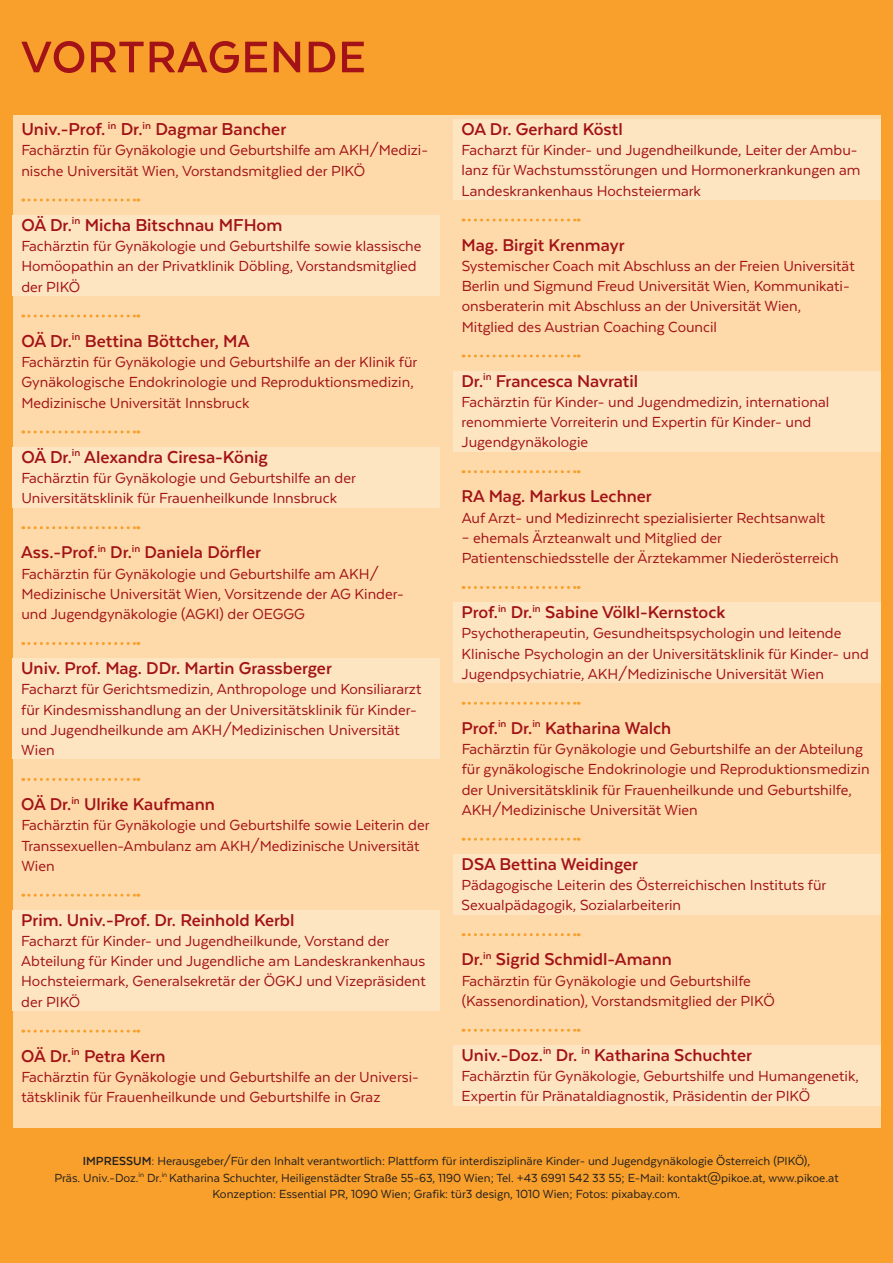
<style>
.page{position:relative;width:893px;height:1263px;background:#f8a02b}
.page>*{position:absolute;margin:0;border:0;box-sizing:border-box;transform-origin:0 0}
.t1{font:700 51px "Texta";letter-spacing:.02em;color:#a21217}
.t2{font:700 19.95px "Texta";color:#a21217}
.t3{font:700 19.65px "Texta";color:#a21217}
.t4{font:16.8px/20.2px "Texta";color:#a21217}
.t5{font:13.5px/16.2px "Texta";color:#231f20;text-align:center}
.s1{font-weight:700}
</style>
<div class="page">
<div style="left:13px;top:115px;width:867px;height:1012px;background:#fedaab"></div>
<svg style="left:23px;top:198px;width:116px;height:4px"></svg>
<div style="left:13px;top:215px;width:427px;height:81px;background:#fee5c1"></div>
<svg style="left:23px;top:314px;width:116px;height:3px"></svg>
<svg style="left:23px;top:430px;width:116px;height:3px"></svg>
<div style="left:13px;top:447px;width:427px;height:60px;background:#fee5c1"></div>
<svg style="left:23px;top:526px;width:116px;height:3px"></svg>
<svg style="left:23px;top:642px;width:116px;height:3px"></svg>
<div style="left:13px;top:658px;width:427px;height:101px;background:#fee5c1"></div>
<svg style="left:23px;top:778px;width:116px;height:3px"></svg>
<svg style="left:23px;top:894px;width:116px;height:3px"></svg>
<div style="left:13px;top:910px;width:427px;height:101px;background:#fee5c1"></div>
<svg style="left:23px;top:1029px;width:116px;height:4px"></svg>
<div style="left:453px;top:119px;width:427px;height:81px;background:#fee5c1"></div>
<svg style="left:463px;top:219px;width:116px;height:3px"></svg>
<svg style="left:463px;top:354px;width:116px;height:3px"></svg>
<div style="left:453px;top:371px;width:427px;height:80px;background:#fee5c1"></div>
<svg style="left:463px;top:470px;width:116px;height:3px"></svg>
<svg style="left:463px;top:586px;width:116px;height:3px"></svg>
<div style="left:453px;top:602px;width:427px;height:81px;background:#fee5c1"></div>
<svg style="left:463px;top:702px;width:116px;height:3px"></svg>
<svg style="left:463px;top:838px;width:116px;height:3px"></svg>
<div style="left:453px;top:854px;width:427px;height:60px;background:#fee5c1"></div>
<svg style="left:463px;top:933px;width:116px;height:3px"></svg>
<svg style="left:463px;top:1029px;width:116px;height:3px"></svg>
<div style="left:453px;top:1045px;width:427px;height:60px;background:#fee5c1"></div>
<h1 class="t1" style="left:21px;top:31px;width:346px">VORTRAGENDE</h1>
<p class="t2" style="left:21px;top:119px;width:266px">Univ.-Prof. <sup>in</sup> Dr.<sup>in</sup> Dagmar Bancher</p>
<p class="t4" style="left:21px;top:140px;width:408px">Fachärztin für Gynäkologie und Geburtshilfe am AKH/Medizi&shy;nische Universität Wien, Vorstandsmitglied der PIKÖ</p>
<p class="t2" style="left:21px;top:215px;width:263px">OÄ Dr.<sup>in</sup> Micha Bitschnau MFHom</p>
<p class="t4" style="left:21px;top:236px;width:402px">Fachärztin für Gynäkologie und Geburtshilfe sowie klassische<br>Homöopathin an der Privatklinik Döbling, Vorstandsmitglied der PIKÖ</p>
<p class="t2" style="left:21px;top:331px;width:230px">OÄ Dr.<sup>in</sup> Bettina Böttcher, MA</p>
<p class="t4" style="left:21px;top:352px;width:397px">Fachärztin für Gynäkologie und Geburtshilfe an der Klinik für<br>Gynäkologische Endokrinologie und Reproduktionsmedizin,<br>Medizinische Universität Innsbruck</p>
<p class="t2" style="left:21px;top:447px;width:248px">OÄ Dr.<sup>in</sup> Alexandra Ciresa-König</p>
<p class="t4" style="left:21px;top:468px;width:336px">Fachärztin für Gynäkologie und Geburtshilfe an der<br>Universitätsklinik für Frauenheilkunde Innsbruck</p>
<p class="t3" style="left:21px;top:542px;width:241px">Ass.-Prof.<sup>in</sup> Dr.<sup>in</sup> Daniela Dörfler</p>
<p class="t4" style="left:21px;top:563px;width:384px">Fachärztin für Gynäkologie und Geburtshilfe am AKH/<br>Medizinische Universität Wien, Vorsitzende der AG Kinder&shy;und Jugendgynäkologie (AGKI) der OEGGG</p>
<p class="t3" style="left:21px;top:658px;width:312px">Univ. Prof. Mag. DDr. Martin Grassberger</p>
<p class="t4" style="left:21px;top:679px;width:402px">Facharzt für Gerichtsmedizin, Anthropologe und Konsiliararzt für Kindesmisshandlung an der Universitätsklinik für Kinder&shy;und Jugendheilkunde am AKH/Medizinischen Universität Wien</p>
<p class="t3" style="left:21px;top:794px;width:195px">OÄ Dr.<sup>in</sup> Ulrike Kaufmann</p>
<p class="t4" style="left:21px;top:815px;width:410px">Fachärztin für Gynäkologie und Geburtshilfe sowie Leiterin der<br>Transsexuellen-Ambulanz am AKH/Medizinische Universität<br>Wien</p>
<p class="t3" style="left:21px;top:910px;width:275px">Prim. Univ.-Prof. Dr. Reinhold Kerbl</p>
<p class="t4" style="left:21px;top:931px;width:406px">Facharzt für Kinder- und Jugendheilkunde, Vorstand der Abteilung für Kinder und Jugendliche am Landeskrankenhaus Hochsteiermark, Generalsekretär der ÖGKJ und Vizepräsident der PIKÖ</p>
<p class="t3" style="left:21px;top:1046px;width:146px">OÄ Dr.<sup>in</sup> Petra Kern</p>
<p class="t4" style="left:21px;top:1067px;width:399px">Fachärztin für Gynäkologie und Geburtshilfe an der Universi&shy;tätsklinik für Frauenheilkunde und Geburtshilfe in Graz</p>
<p class="t3" style="left:462px;top:119px;width:163px">OA Dr. Gerhard Köstl</p>
<p class="t4" style="left:462px;top:140px;width:400px">Facharzt für Kinder- und Jugendheilkunde, Leiter der Ambu&shy;lanz für Wachstumsstörungen und Hormonerkrankungen am<br>Landeskrankenhaus Hochsteiermark</p>
<p class="t3" style="left:462px;top:235px;width:164px">Mag. Birgit Krenmayr</p>
<p class="t4" style="left:462px;top:256px;width:395px">Systemischer Coach mit Abschluss an der Freien Universität Berlin und Sigmund Freud Universität Wien, Kommunikati&shy;onsberaterin mit Abschluss an der Universität Wien, Mitglied des Austrian Coaching Council</p>
<p class="t3" style="left:462px;top:371px;width:178px">Dr.<sup>in</sup> Francesca Navratil</p>
<p class="t4" style="left:462px;top:392px;width:369px">Fachärztin für Kinder- und Jugendmedizin, international renommierte Vorreiterin und Expertin für Kinder- und<br>Jugendgynäkologie</p>
<p class="t3" style="left:462px;top:486px;width:192px">RA Mag. Markus Lechner</p>
<p class="t4" style="left:462px;top:507px;width:365px">Auf Arzt- und Medizinrecht spezialisierter Rechtsanwalt</p>
<p class="t4" style="left:462px;top:527px;width:379px">– ehemals Ärzteanwalt und Mitglied der<br>Patientenschiedsstelle der Ärztekammer Niederösterreich</p>
<p class="t3" style="left:462px;top:602px;width:265px">Prof.<sup>in</sup> Dr.<sup>in</sup> Sabine Völkl-Kernstock</p>
<p class="t4" style="left:462px;top:623px;width:409px">Psychotherapeutin, Gesundheitspsychologin und leitende<br>Klinische Psychologin an der Universitätsklinik für Kinder- und<br>Jugendpsychiatrie, AKH/Medizinische Universität Wien</p>
<p class="t3" style="left:462px;top:718px;width:211px">Prof.<sup>in</sup> Dr.<sup>in</sup> Katharina Walch</p>
<p class="t4" style="left:462px;top:739px;width:409px">Fachärztin für Gynäkologie und Geburtshilfe an der Abteilung für gynäkologische Endokrinologie und Reproduktionsmedizin der Universitätsklinik für Frauenheilkunde und Geburtshilfe, AKH/Medizinische Universität Wien</p>
<p class="t3" style="left:462px;top:854px;width:178px">DSA Bettina Weidinger</p>
<p class="t4" style="left:462px;top:875px;width:366px">Pädagogische Leiterin des Österreichischen Instituts für<br>Sexualpädagogik, Sozialarbeiterin</p>
<p class="t3" style="left:462px;top:949px;width:212px">Dr.<sup>in</sup> Sigrid Schmidl-Amann</p>
<p class="t4" style="left:462px;top:970px;width:315px">Fachärztin für Gynäkologie und Geburtshilfe (Kassenordination), Vorstandsmitglied der PIKÖ</p>
<p class="t3" style="left:462px;top:1045px;width:292px">Univ.-Doz.<sup>in</sup> Dr. <sup>in</sup> Katharina Schuchter</p>
<p class="t4" style="left:462px;top:1066px;width:399px">Fachärztin für Gynäkologie, Geburtshilfe und Humangenetik,<br>Expertin für Pränataldiagnostik, Präsidentin der PIKÖ</p>
<p class="t5" style="left:54px;top:1153px;width:786px"><span class="s1">IMPRESSUM:</span> Herausgeber/Für den Inhalt verantwortlich: Plattform für interdisziplinäre Kinder- und Jugendgynäkologie Österreich (PIKÖ),<br>Präs. Univ.-Doz.<sup>in</sup> Dr.<sup>in</sup> Katharina Schuchter, Heiligenstädter Straße 55-63, 1190 Wien; Tel. +43 6991 542 33 55; E-Mail: kontakt@pikoe.at, www.pikoe.at<br>Konzeption: Essential PR, 1090 Wien; Grafik: tür3 design, 1010 Wien; Fotos: pixabay.com.</p>
</div>
